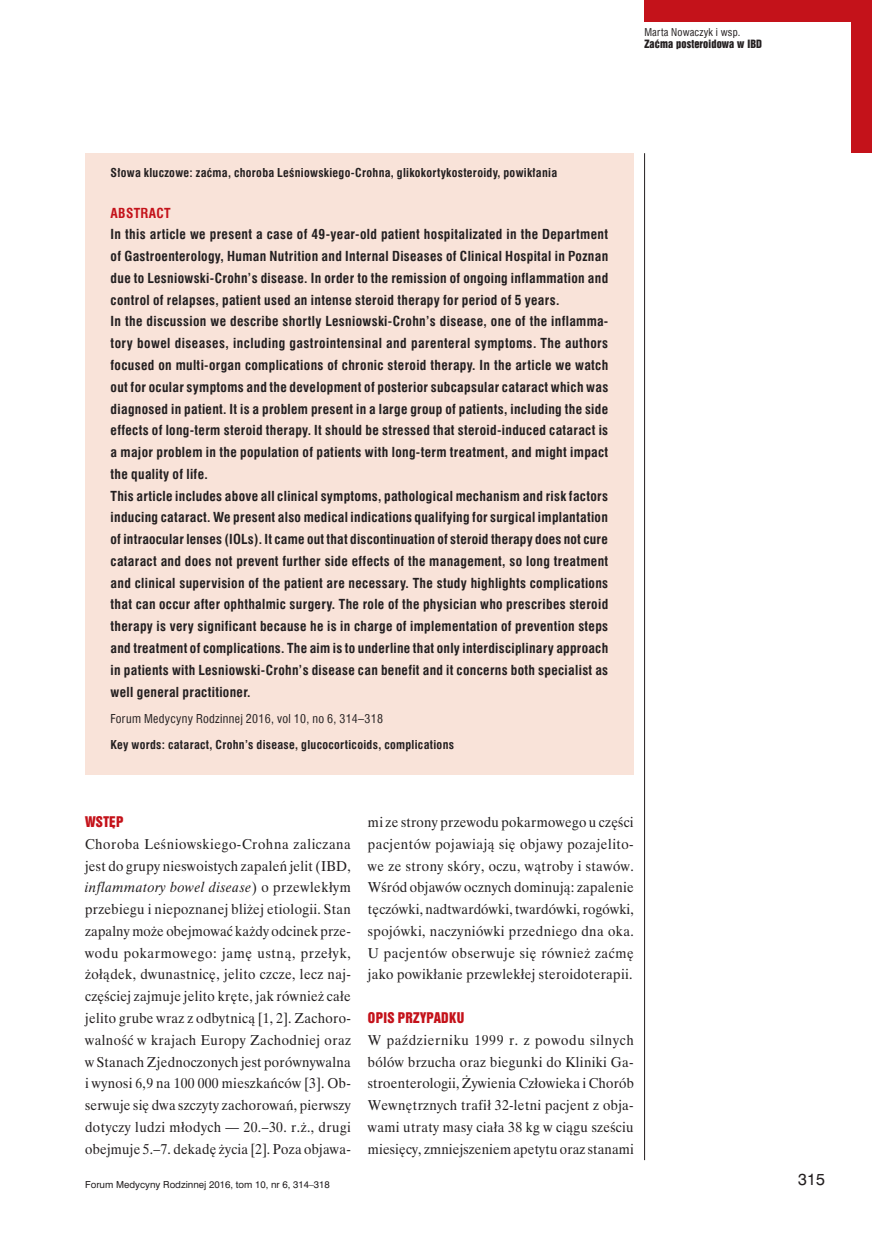
<style>
.page{position:relative;width:872px;height:1234px;background:#fff}
.page>*{position:absolute;margin:0;border:0;box-sizing:border-box;transform-origin:0 0}
.t1{font:15px "Swis 721 PL";color:#231f20}
._070_-_Tekst_-_pierw{font:14.25px/21.8px "Time Ibis EE";letter-spacing:.025em;color:#231f20;text-align:justify;scale:.95 1}
._033_-_Streszczenie{font:700 13.5px/21.8px "Swis 721 Cn EU";letter-spacing:.025em;color:#231f20;text-align:justify}
._081_-_Śródtytuł_1{font:13.5px "Swis 921 EU";letter-spacing:.025em;color:#c4121a}
._031_-_Streszczenie{font:700 13.5px "Swis 721 Cn EU";letter-spacing:.025em;color:#c4121a}
._034_-_Słowa_kluczow{font:700 12px "Swis 721 Cn EU";letter-spacing:.025em;color:#231f20}
._034_-_adres_bibl_po{font:12px "Swis 721 Cn EU";letter-spacing:.025em;color:#231f20}
.t2{font:10.5px "Swis 921 EU";letter-spacing:.01em;color:#231f20}
.t3{font:10.5px "Swis 721 Cn EU";letter-spacing:.01em;color:#231f20}
.t4{font:9px "Swis 721 PL";color:#231f20}
.s1{font-style:italic}
</style>
<div class="page">
<hr style="left:644px;top:153px;width:1px;height:1006px;background:#231f20">
<div style="left:644px;top:0;width:228px;height:21px;background:#c4121a"></div>
<div style="left:850px;top:0;width:22px;height:153px;background:#c4121a"></div>
<div style="left:85px;top:153px;width:549px;height:622px;background:#f9e3d9"></div>
<p class="t3" style="left:644px;top:25px;width:98px">Marta Nowaczyk i wsp.</p>
<p class="t2" style="left:644px;top:37px;width:119px">Zaćma posteroidowa w IBD</p>
<p class="_034_-_Słowa_kluczow" style="left:111px;top:165px;width:448px">Słowa kluczowe: zaćma, choroba Leśniowskiego-Crohna, glikokortykosteroidy, powikłania</p>
<p class="_031_-_Streszczenie" style="left:111px;top:204px;width:62px">ABSTRACT</p>
<p class="_033_-_Streszczenie" style="left:111px;top:224px;width:499px">In this article we present a case of 49-year-old patient hospitalizated in the Department of Gastroenterology, Human Nutrition and Internal Diseases of Clinical Hospital in Poznan due to Lesniowski-Crohn’s disease. In order to the remission of ongoing inflammation and control of relapses, patient used an intense steroid therapy for period of 5 years.</p>
<p class="_033_-_Streszczenie" style="left:111px;top:311px;width:499px">In the discussion we describe shortly Lesniowski-Crohn’s disease, one of the inflamma&shy;tory bowel diseases, including gastrointensinal and parenteral symptoms. The authors focused on multi-organ complications of chronic steroid therapy. In the article we watch out for ocular symptoms and the development of posterior subcapsular cataract which was diagnosed in patient. It is a problem present in a large group of patients, including the side effects of long-term steroid therapy. It should be stressed that steroid-induced cataract is a major problem in the population of patients with long-term treatment, and might impact the quality of life.</p>
<p class="_033_-_Streszczenie" style="left:111px;top:485px;width:499px">This article includes above all clinical symptoms, pathological mechanism and risk factors inducing cataract. We present also medical indications qualifying for surgical implantation of intraocular lenses (IOLs). It came out that discontinuation of steroid therapy does not cure cataract and does not prevent further side effects of the management, so long treatment and clinical supervision of the patient are necessary. The study highlights complications that can occur after ophthalmic surgery. The role of the physician who prescribes steroid therapy is very significant because he is in charge of implementation of prevention steps and treatment of complications. The aim is to underline that only interdisciplinary approach in patients with Lesniowski-Crohn’s disease can benefit and it concerns both specialist as well general practitioner.</p>
<p class="_034_-_adres_bibl_po" style="left:111px;top:710px;width:274px">Forum Medycyny Rodzinnej 2016, vol 10, no 6, 314–318</p>
<p class="_034_-_Słowa_kluczow" style="left:111px;top:736px;width:345px">Key words: cataract, Crohn’s disease, glucocorticoids, complications</p>
<p class="_081_-_Śródtytuł_1" style="left:85px;top:812px;width:40px">WSTĘP</p>
<p class="_070_-_Tekst_-_pierw" style="left:85px;top:832px;width:281px">Choroba Leśniowskiego-Crohna zaliczana jest do grupy nieswoistych zapaleń jelit (IBD, <span class="s1">inflammatory bowel disease</span>) o przewlekłym przebiegu i niepoznanej bliżej etiologii. Stan zapalny może obejmować każdy odcinek prze&shy;wodu pokarmowego: jamę ustną, przełyk, żołądek, dwunastnicę, jelito czcze, lecz naj&shy;częściej zajmuje jelito kręte, jak również całe jelito grube wraz z odbytnicą [1, 2]. Zachoro&shy;walność w krajach Europy Zachodniej oraz w Stanach Zjednoczonych jest porównywalna i wynosi 6,9 na 100 000 mieszkańców [3]. Ob&shy;serwuje się dwa szczyty zachorowań, pierwszy dotyczy ludzi młodych — 20.–30. r.ż., drugi obejmuje 5.–7. dekadę życia [2]. Poza objawa-</p>
<p class="_070_-_Tekst_-_pierw" style="left:368px;top:811px;width:281px">mi ze strony przewodu pokarmowego u części pacjentów pojawiają się objawy pozajelito&shy;we ze strony skóry, oczu, wątroby i stawów.<br>Wśród objawów ocznych dominują: zapalenie tęczówki, nadtwardówki, twardówki, rogówki, spojówki, naczyniówki przedniego dna oka.<br>U pacjentów obserwuje się również zaćmę jako powikłanie przewlekłej steroidoterapii.</p>
<p class="_081_-_Śródtytuł_1" style="left:368px;top:1008px;width:98px">OPIS PRZYPADKU</p>
<p class="_070_-_Tekst_-_pierw" style="left:368px;top:1028px;width:281px">W październiku 1999 r. z powodu silnych bólów brzucha oraz biegunki do Kliniki Ga&shy;stroenterologii, Żywienia Człowieka i Chorób Wewnętrznych trafił 32-letni pacjent z obja&shy;wami utraty masy ciała 38 kg w ciągu sześciu miesięcy, zmniejszeniem apetytu oraz stanami</p>
<p class="t4" style="left:85px;top:1178px;width:246px">Forum Medycyny Rodzinnej 2016, tom 10, nr 6, 314–318</p>
<p class="t1" style="left:798px;top:1169px;width:29px">315</p>
</div>
